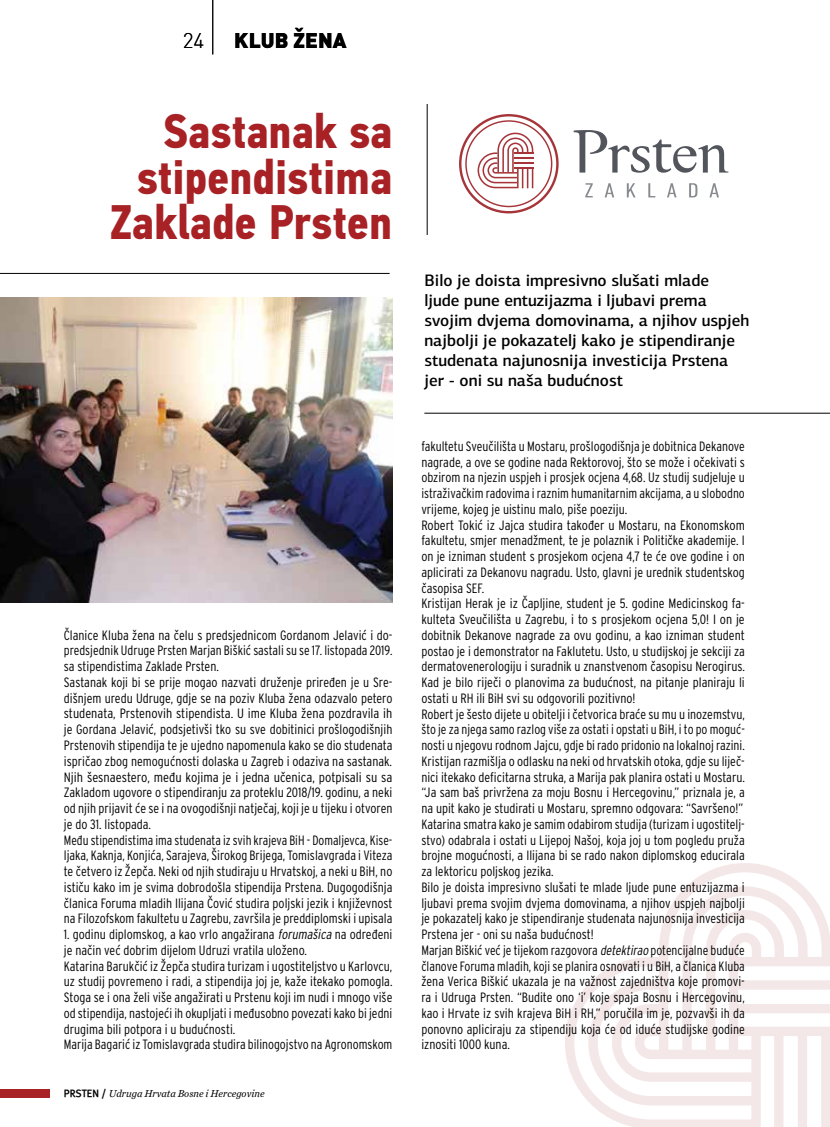
<style>
.page{position:relative;width:830px;height:1127px;background:#fff}
.page>*{position:absolute;margin:0;border:0;box-sizing:border-box;transform-origin:0 0}
.t1{font:700 48.6px/45.3px "PF Din Text Cond Pro";color:#a72125;text-align:right}
.t2{font:condensed 23.7px "DIN Next LT Pro";color:#000}
.t3{font:900 21px "DIN Pro";letter-spacing:.01em;color:#000}
.t4{font:300 21px "DIN Pro";color:#000}
.t5{font:500 16.65px/20.1px "PF Agora Sans Pro";color:#000}
.t6{font:300 condensed 13.5px/15.8px "Interstate";color:#000}
.t7{font:italic 10.5px "Chronicle Text G2";color:#000}
.s1{font-style:italic}
.s2{font-family:"Meta HR";font-weight:700;font-style:normal}
</style>
<div class="page">
<div style="left:0;top:1089px;width:49px;height:8px;background:#a72125"></div>
<hr style="left:212px;top:0;width:1px;height:54px;background:#000">
<img style="left:0;top:297px;width:392px;height:305px">
<svg style="left:565px;top:863px;width:264px;height:264px"></svg>
<svg style="left:459px;top:114px;width:99px;height:99px"></svg>
<svg style="left:573px;top:130px;width:155px;height:43px"></svg>
<svg style="left:585px;top:183px;width:7px;height:14px"></svg>
<svg style="left:605px;top:183px;width:9px;height:14px"></svg>
<svg style="left:626px;top:183px;width:9px;height:14px"></svg>
<svg style="left:648px;top:183px;width:7px;height:14px"></svg>
<svg style="left:667px;top:183px;width:9px;height:14px"></svg>
<svg style="left:689px;top:183px;width:8px;height:14px"></svg>
<svg style="left:709px;top:183px;width:9px;height:14px"></svg>
<hr style="left:426px;top:104px;width:1px;height:131px;background:#000">
<hr style="left:424px;top:413px;width:405px;height:1px;background:#000">
<hr style="left:0;top:273px;width:389px;height:1px;background:#000">
<h3 class="t4" style="left:183px;top:26px;width:23px">24</h3>
<h3 class="t3" style="left:234px;top:26px;width:114px">KLUB ŽENA</h3>
<h1 class="t1" style="left:110px;top:110px;width:284px">Sastanak sa stipendistima<br>Zaklade Prsten</h1>
<p class="t6" style="left:64px;top:627px;width:330px">Članice Kluba žena na čelu s predsjednicom Gordanom Jelavić i do&shy;predsjednik Udruge Prsten Marjan Biškić sastali su se 17. listopada 2019. sa stipendistima Zaklade Prsten.<br>Sastanak koji bi se prije mogao nazvati druženje priređen je u Sre&shy;dišnjem uredu Udruge, gdje se na poziv Kluba žena odazvalo petero studenata, Prstenovih stipendista. U ime Kluba žena pozdravila ih je Gordana Jelavić, podsjetivši tko su sve dobitinici prošlogodišnjih Prstenovih stipendija te je ujedno napomenula kako se dio studenata ispričao zbog nemogućnosti dolaska u Zagreb i odaziva na sastanak.<br>Njih šesnaestero, među kojima je i jedna učenica, potpisali su sa Zakladom ugovore o stipendiranju za proteklu 2018/19. godinu, a neki od njih prijavit će se i na ovogodišnji natječaj, koji je u tijeku i otvoren je do 31. listopada.<br>Među stipendistima ima studenata iz svih krajeva BiH - Domaljevca, Kise&shy;ljaka, Kaknja, Konjića, Sarajeva, Širokog Brijega, Tomislavgrada i Viteza te četvero iz Žepča. Neki od njih studiraju u Hrvatskoj, a neki u BiH, no ističu kako im je svima dobrodošla stipendija Prstena. Dugogodišnja članica Foruma mladih Ilijana Čović studira poljski jezik i književnost na Filozofskom fakultetu u Zagrebu, završila je preddiplomski i upisala</p>
<p class="t6" style="left:64px;top:926px;width:330px">1. godinu diplomskog, a kao vrlo angažirana <span class="s1">forumašica</span> na određeni je način već dobrim dijelom Udruzi vratila uloženo.<br>Katarina Barukčić iz Žepča studira turizam i ugostiteljstvo u Karlovcu, uz studij povremeno i radi, a stipendija joj je, kaže itekako pomogla.<br>Stoga se i ona želi više angažirati u Prstenu koji im nudi i mnogo više od stipendija, nastojeći ih okupljati i međusobno povezati kako bi jedni drugima bili potpora i u budućnosti.<br>Marija Bagarić iz Tomislavgrada studira bilinogojstvo na Agronomskom</p>
<p class="t7" style="left:64px;top:1087px;width:202px"><span class="s2">PRSTEN /</span> Udruga Hrvata Bosne i Hercegovine</p>
<p class="t5" style="left:424px;top:270px;width:326px">Bilo je doista impresivno slušati mlade<br>ljude pune entuzijazma i ljubavi prema svojim dvjema domovinama, a njihov uspjeh najbolji je pokazatelj kako je stipendiranje studenata najunosnija investicija Prstena jer - oni su naša budućnost</p>
<p class="t6" style="left:421px;top:438px;width:325px">fakultetu Sveučilišta u Mostaru, prošlogodišnja je dobitnica Dekanove nagrade, a ove se godine nada Rektorovoj, što se može i očekivati s obzirom na njezin uspjeh i prosjek ocjena 4,68. Uz studij sudjeluje u istraživačkim radovima i raznim humanitarnim akcijama, a u slobodno vrijeme, kojeg je uistinu malo, piše poeziju.<br>Robert Tokić iz Jajca studira također u Mostaru, na Ekonomskom fakultetu, smjer menadžment, te je polaznik i Političke akademije. I on je izniman student s prosjekom ocjena 4,7 te će ove godine i on aplicirati za Dekanovu nagradu. Usto, glavni je urednik studentskog časopisa SEF.<br>Kristijan Herak je iz Čapljine, student je 5. godine Medicinskog fa&shy;kulteta Sveučilišta u Zagrebu, i to s prosjekom ocjena 5,0! I on je dobitnik Dekanove nagrade za ovu godinu, a kao izniman student postao je i demonstrator na Faklutetu. Usto, u studijskoj je sekciji za dermatovenerologiju i suradnik u znanstvenom časopisu Nerogirus.<br>Kad je bilo riječi o planovima za budućnost, na pitanje planiraju li ostati u RH ili BiH svi su odgovorili pozitivno!<br>Robert je šesto dijete u obitelji i četvorica braće su mu u inozemstvu, što je za njega samo razlog više za ostati i opstati u BiH, i to po moguć&shy;nosti u njegovu rodnom Jajcu, gdje bi rado pridonio na lokalnoj razini.<br>Kristijan razmišlja o odlasku na neki od hrvatskih otoka, gdje su liječ&shy;nici itekako deficitarna struka, a Marija pak planira ostati u Mostaru. “Ja sam baš privržena za moju Bosnu i Hercegovinu,” priznala je, a na upit kako je studirati u Mostaru, spremno odgovara: “Savršeno!” Katarina smatra kako je samim odabirom studija (turizam i ugostitelj&shy;stvo) odabrala i ostati u Lijepoj Našoj, koja joj u tom pogledu pruža brojne mogućnosti, a Ilijana bi se rado nakon diplomskog educirala za lektoricu poljskog jezika.<br>Bilo je doista impresivno slušati te mlade ljude pune entuzijazma i ljubavi prema svojim dvjema domovinama, a njihov uspjeh najbolji je pokazatelj kako je stipendiranje studenata najunosnija investicija Prstena jer - oni su naša budućnost!<br>Marjan Biškić već je tijekom razgovora <span class="s1">detektirao</span> potencijalne buduće članove Foruma mladih, koji se planira osnovati i u BiH, a članica Kluba žena Verica Biškić ukazala je na važnost zajedništva koje promovi&shy;ra i Udruga Prsten. “Budite ono ‘i’ koje spaja Bosnu i Hercegovinu, kao i Hrvate iz svih krajeva BiH i RH,” poručila im je, pozvavši ih da ponovno apliciraju za stipendiju koja će od iduće studijske godine iznositi 1000 kuna.</p>
<h2 class="t2" style="left:477px;top:691px;width:130px">Vizualni elementi</h2>
</div>
